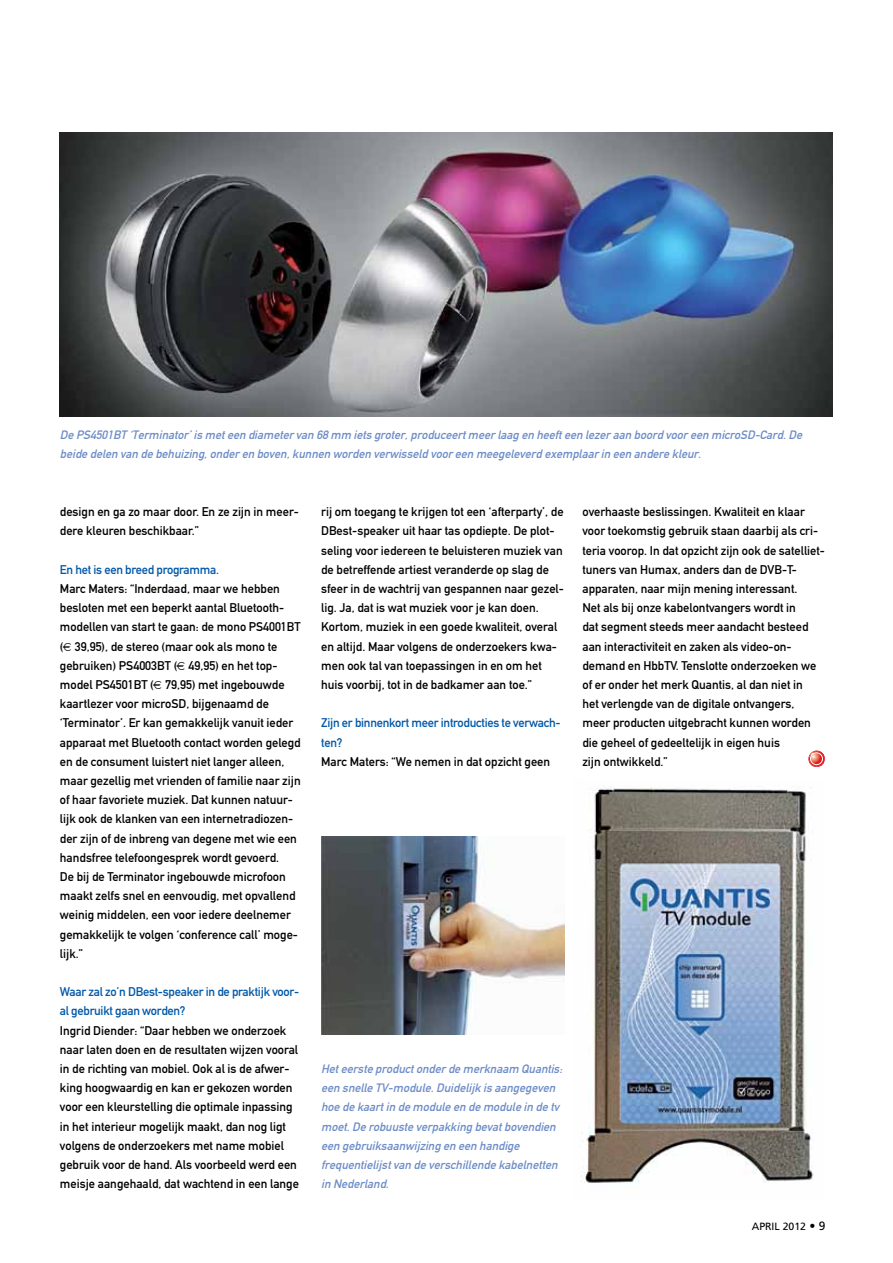
<style>
.page{position:relative;width:893px;height:1263px;background:#fff}
.page>*{position:absolute;margin:0;border:0;box-sizing:border-box;transform-origin:0 0}
.t1{font:12.45px/19.2px "DIN Mittelschrift Alternate";color:#000}
.t2{font:12.45px/19.2px "DIN Mittelschrift Alternate";letter-spacing:-.02em;color:#0058a9}
.t3{font:italic 12px/19.2px "DIN Mittelschrift Alternate";color:#6c8cc7}
.t4{font:10.5px "Frutiger";color:#000}
.s1{font-size:12px}
</style>
<div class="page">
<img style="left:321px;top:836px;width:243px;height:198px">
<img style="left:60px;top:132px;width:772px;height:285px">
<img style="left:581px;top:786px;width:233px;height:397px">
<svg style="left:808px;top:750px;width:17px;height:17px"></svg>
<div style="left:810px;top:753px;width:13px;height:12px;border:1px solid #fff;border-radius:50%"></div>
<p class="t3" style="left:60px;top:425px;width:747px">De PS4501BT ‘Terminator’is meteen diametervan 68 mm iets groter,produceertmeerlaag en heefteen lezeraan boord vooreen microSD-Card.De beide delen van de behuizing,onderen boven,kunnen worden verwisseld vooreen meegeleverd exemplaarin een andere kleur.</p>
<p class="t1" style="left:60px;top:502px;width:240px">design en ga zo maar door. En ze zijn in meer&shy;dere kleuren beschikbaar.”</p>
<p class="t2" style="left:60px;top:560px;width:161px">En het is een breed programma.</p>
<p class="t1" style="left:60px;top:579px;width:242px">Marc Maters: “Inderdaad, maar we hebben besloten met een beperkt aantal Bluetooth&shy;modellen van start te gaan: de mono PS4001BT ( 39,95), de stereo (maar ook als mono te gebruiken) PS4003BT ( 49,95) en het top&shy;model PS4501BT ( 79,95) met ingebouwde kaartlezer voor microSD, bijgenaamd de ‘Terminator’. Er kan gemakkelijk vanuit ieder apparaat met Bluetooth contact worden gelegd en de consument luistert niet langer alleen, maar gezellig met vrienden of familie naar zijn of haar favoriete muziek. Dat kunnen natuur&shy;lijk ook de klanken van een internetradiozen&shy;der zijn of de inbreng van degene met wie een handsfree telefoongesprek wordt gevoerd.<br>De bij de Terminator ingebouwde microfoon maakt zelfs snel en eenvoudig, met opvallend weinig middelen, een voor iedere deelnemer gemakkelijk te volgen ‘conference call’ moge&shy;lijk.”</p>
<p class="t2" style="left:60px;top:982px;width:241px">Waar zal zo’n DBest-speaker in de praktijk voor&shy;al gebruikt gaan worden?</p>
<p class="t1" style="left:60px;top:1020px;width:241px">Ingrid Diender: “Daar hebben we onderzoek naar laten doen en de resultaten wijzen vooral in de richting van mobiel. Ook al is de afwer&shy;king hoogwaardig en kan er gekozen worden voor een kleurstelling die optimale inpassing in het interieur mogelijk maakt, dan nog ligt volgens de onderzoekers met name mobiel gebruik voor de hand. Als voorbeeld werd een meisje aangehaald, dat wachtend in een lange</p>
<p class="t1" style="left:321px;top:502px;width:244px">rij om toegang te krijgen tot een ‘afterparty’, de DBest-speaker uit haar tas opdiepte. De plot&shy;seling voor iedereen te beluisteren muziek van de betreffende artiest veranderde op slag de sfeer in de wachtrij van gespannen naar gezel&shy;lig. Ja, dat is wat muziek voor je kan doen.<br>Kortom, muziek in een goede kwaliteit, overal en altijd. Maar volgens de onderzoekers kwa&shy;men ook tal van toepassingen in en om het huis voorbij, tot in de badkamer aan toe.”</p>
<p class="t2" style="left:321px;top:713px;width:241px">Zijn er binnenkort meer introducties te verwach&shy;ten?</p>
<p class="t1" style="left:321px;top:752px;width:230px">Marc Maters: “We nemen in dat opzicht geen</p>
<p class="t1" style="left:582px;top:502px;width:244px">overhaaste beslissingen. Kwaliteit en klaar voor toekomstig gebruik staan daarbij als cri&shy;teria voorop. In dat opzicht zijn ook de satelliet&shy;tuners van Humax, anders dan de DVB-T&shy;apparaten, naar mijn mening interessant.<br>Net als bij onze kabelontvangers wordt in<br>dat segment steeds meer aandacht besteed aan interactiviteit en zaken als video-on&shy;demand en HbbTV. Tenslotte onderzoeken we of er onder het merk Quantis, al dan niet in<br>het verlengde van de digitale ontvangers, meer producten uitgebracht kunnen worden die geheel of gedeeltelijk in eigen huis<br>zijn ontwikkeld.”</p>
<p class="t3" style="left:321px;top:1059px;width:246px">Heteerste productonderde merknaam Quantis: een snelle TV-module.Duidelijk is aangegeven hoe de kaartin de module en de module in de tv moet.De robuuste verpakking bevatbovendien een gebruiksaanwijzing en een handige frequentielijstvan de verschillende kabelnetten in Nederland.</p>
<p class="t4" style="left:752px;top:1220px;width:75px">APRIL 2012 <span class="s1">• 9</span></p>
</div>
